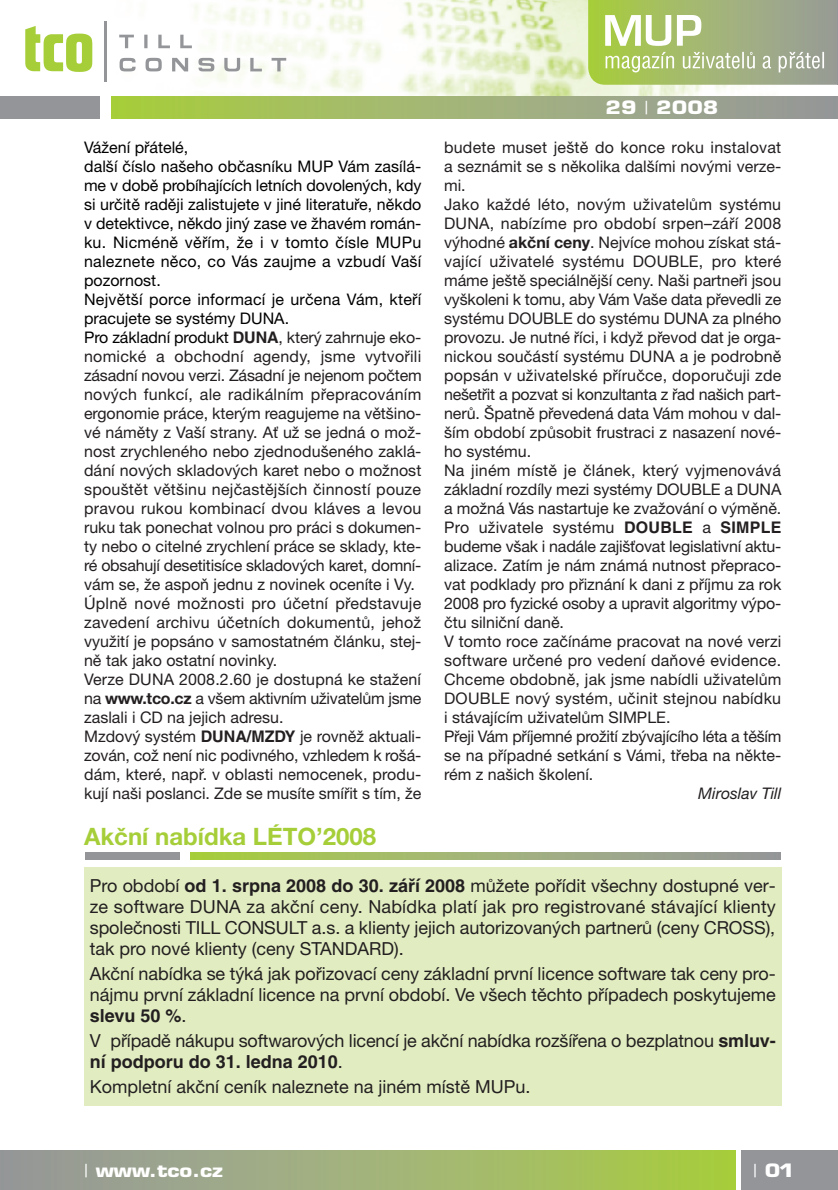
<style>
.page{position:relative;width:838px;height:1190px;background:#fff}
.page>*{position:absolute;margin:0;border:0;box-sizing:border-box;transform-origin:0 0}
.t1{font:700 24px "Helvetica Neue CE";color:#a6ce39}
.t2{font:18px/21px "Helvetica Neue CE";letter-spacing:-.005em;color:#231f20;text-align:justify}
.t3{font:700 18px "Helvetica CE";color:#231f20}
.t4{font:700 18px "Eurostile CE";color:#fff;scale:1.2 1}
.t5{font:16px/19px "Helvetica Neue CE";color:#231f20}
.t6{font:italic 16px "Helvetica Neue CE";color:#231f20}
.s1{font-family:"Helvetica Neue CE";font-weight:400}
.s2{color:#000}
.s3{font-family:"Helvetica CE";font-weight:700}
.s4{font-weight:700}
</style>
<div class="page">
<img style="left:92px;top:0;width:648px;height:96px">
<svg style="left:25px;top:26px;width:67px;height:46px"></svg>
<svg style="left:119px;top:35px;width:167px;height:36px"></svg>
<hr style="left:104px;top:21px;width:3px;height:61px;background:#939598">
<div style="left:0;top:96px;width:100px;height:23px;background:#939598"></div>
<svg style="left:588px;top:0;width:250px;height:85px;background:#afbf87"></svg>
<div style="left:112px;top:96px;width:726px;height:23px;background:linear-gradient(to right,#aace45,#9898a3)"></div>
<div style="left:741px;top:1151px;width:97px;height:39px;background:#939598"></div>
<div style="left:0;top:1151px;width:736px;height:39px;background:linear-gradient(to right,#9898a3,#aace46)"></div>
<div style="left:84px;top:867px;width:697px;height:239px;background:#e1edc1"></div>
<div style="left:85px;top:852px;width:94px;height:8px;background:#939598"></div>
<svg style="left:190px;top:852px;width:590px;height:8px;background:#a0b273"></svg>
<p class="t4" style="left:606px;top:101px;width:96px">29 <span class="s1">|</span> 2008</p>
<p class="t5" style="left:84px;top:140px;width:339px"><span class="s2">Vážení přátelé,<br>další číslo našeho občasníku MUP Vám zasílá&shy;me v době probíhajících letních dovolených, kdy si určitě raději zalistujete v jiné literatuře, někdo v detektivce, někdo jiný zase ve žhavém román&shy;ku. Nicméně věřím, že i v tomto čísle MUPu naleznete něco, co Vás zaujme a vzbudí Vaší pozornost.<br>Největší porce informací je určena Vám, kteří pracujete se systémy DUNA.<br>Pro základní produkt</span> <span class="s3">DUNA</span>, který zahrnuje eko&shy;nomické a obchodní agendy, jsme vytvořili zásadní novou verzi. Zásadní je nejenom počtem nových funkcí, ale radikálním přepracováním ergonomie práce, kterým reagujeme na většino&shy;vé náměty z Vaší strany. Ať už se jedná o mož&shy;nost zrychleného nebo zjednodušeného zaklá&shy;dání nových skladových karet nebo o možnost spouštět většinu nejčastějších činností pouze pravou rukou kombinací dvou kláves a levou ruku tak ponechat volnou pro práci s dokumen&shy;ty nebo o citelné zrychlení práce se sklady, kte&shy;ré obsahují desetitisíce skladových karet, domní&shy;vám se, že aspoň jednu z novinek oceníte i Vy.<br>Úplně nové možnosti pro účetní představuje zavedení archivu účetních dokumentů, jehož využití je popsáno v samostatném článku, stej&shy;ně tak jako ostatní novinky.<br>Verze DUNA 2008.2.60 je dostupná ke stažení na <span class="s4">www.tco.cz</span> a všem aktivním uživatelům jsme zaslali i CD na jejich adresu.<br>Mzdový systém <span class="s3">DUNA/MZDY</span> je rovněž aktuali&shy;zován, což není nic podivného, vzhledem k rošá&shy;dám, které, např. v oblasti nemocenek, produ&shy;kují naši poslanci. Zde se musíte smířit s tím, že</p>
<p class="t5" style="left:444px;top:140px;width:339px">budete muset ještě do konce roku instalovat a seznámit se s několika dalšími novými verze&shy;mi.<br>Jako každé léto, novým uživatelům systému DUNA, nabízíme pro období srpen–září 2008 výhodné <span class="s4">akční ceny</span>. Nejvíce mohou získat stá&shy;vající uživatelé systému DOUBLE, pro které máme ještě speciálnější ceny. Naši partneři jsou vyškoleni k tomu, aby Vám Vaše data převedli ze systému DOUBLE do systému DUNA za plného provozu. Je nutné říci, i když převod dat je orga&shy;nickou součástí systému DUNA a je podrobně popsán v uživatelské příručce, doporučuji zde nešetřit a pozvat si konzultanta z řad našich part&shy;nerů. Špatně převedená data Vám mohou v dal&shy;ším období způsobit frustraci z nasazení nové&shy;ho systému.<br>Na jiném místě je článek, který vyjmenovává základní rozdíly mezi systémy DOUBLE a DUNA a možná Vás nastartuje ke zvažování o výměně.<br>Pro uživatele systému <span class="s3">DOUBLE</span> a <span class="s3">SIMPLE </span>budeme však i nadále zajišťovat legislativní aktu&shy;alizace. Zatím je nám známá nutnost přepraco&shy;vat podklady pro přiznání k dani z příjmu za rok 2008 pro fyzické osoby a upravit algoritmy výpo&shy;čtu silniční daně.<br>V tomto roce začínáme pracovat na nové verzi software určené pro vedení daňové evidence.<br>Chceme obdobně, jak jsme nabídli uživatelům DOUBLE nový systém, učinit stejnou nabídku i stávajícím uživatelům SIMPLE.<br>Přeji Vám příjemné prožití zbývajícího léta a těším se na případné setkání s Vámi, třeba na někte&shy;rém z našich školení.</p>
<p class="t6" style="left:698px;top:788px;width:85px">Miroslav Till</p>
<h1 class="t1" style="left:84px;top:828px;width:293px">Akční nabídka LÉTO’2008</h1>
<p class="t2" style="left:90px;top:877px;width:688px">Pro období <span class="s3">od 1. srpna 2008 do 30. září 2008</span> můžete pořídit všechny dostupné ver&shy;ze software DUNA za akční ceny. Nabídka platí jak pro registrované stávající klienty společnosti TILL CONSULT a.s. a klienty jejich autorizovaných partnerů (ceny CROSS), tak pro nové klienty (ceny STANDARD).</p>
<p class="t2" style="left:90px;top:964px;width:688px">Akční nabídka se týká jak pořizovací ceny základní první licence software tak ceny pro&shy;nájmu první základní licence na první období. Ve všech těchto případech poskytujeme</p>
<p class="t3" style="left:90px;top:1008px;width:98px">slevu 50 %<span class="s1">.</span></p>
<p class="t2" style="left:90px;top:1031px;width:687px">V případě nákupu softwarových licencí je akční nabídka rozšířena o bezplatnou <span class="s3">smluv-</span></p>
<p class="t3" style="left:90px;top:1054px;width:255px">ní podporu do 31. ledna 2010<span class="s1">.</span></p>
<p class="t2" style="left:90px;top:1077px;width:442px">Kompletní akční ceník naleznete na jiném místě MUPu.</p>
<p class="t4" style="left:84px;top:1163px;width:117px"><span class="s1">|</span> www.tco.cz</p>
<p class="t4" style="left:753px;top:1163px;width:36px"><span class="s1">|</span> 01</p>
</div>
